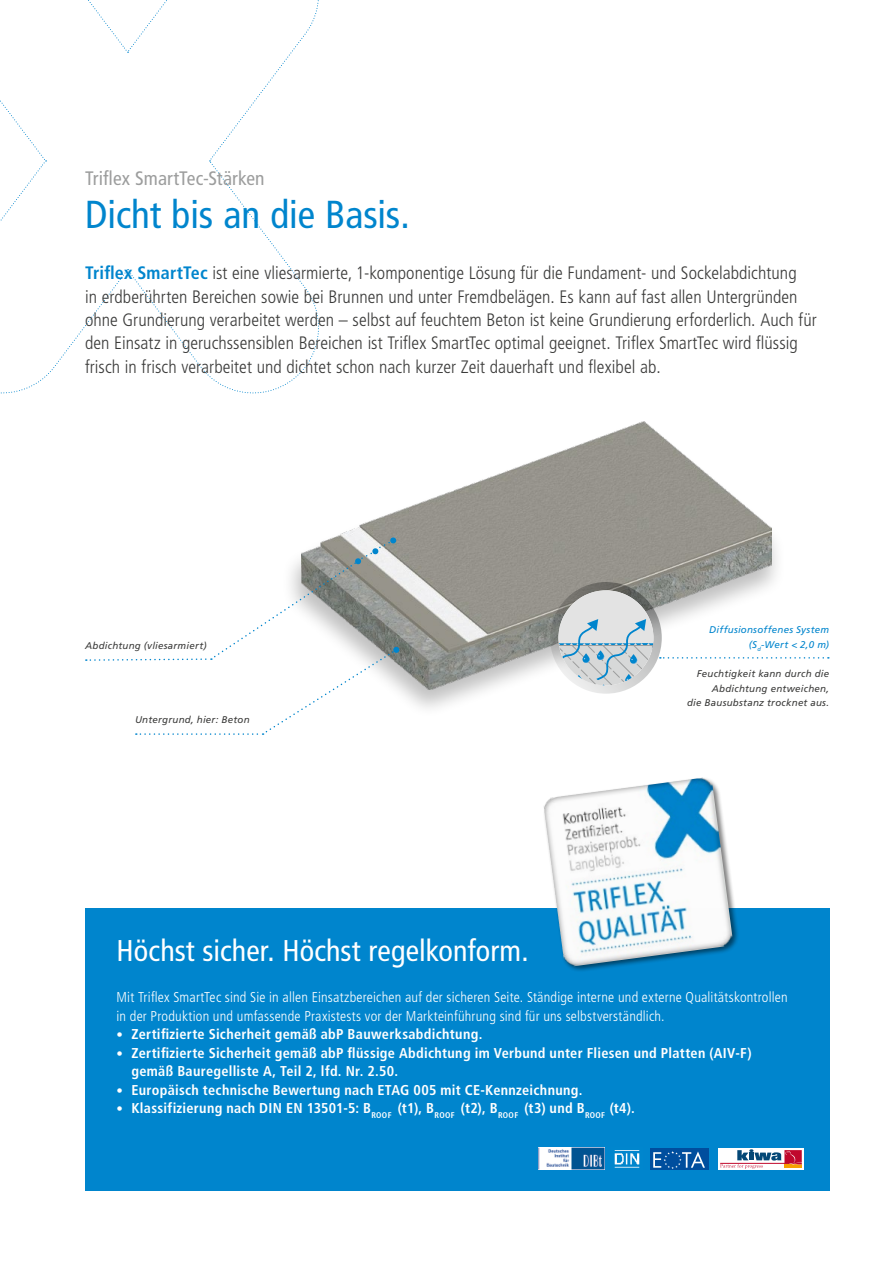
<style>
.page{position:relative;width:893px;height:1263px;background:#fff}
.page>*{position:absolute;margin:0;border:0;box-sizing:border-box;transform-origin:0 0}
.t1{font:condensed 39px "Frutiger LT Pro";color:#0085cd}
.t2{font:condensed 30px "Frutiger LT Pro";letter-spacing:.005em;color:#fff}
.t3{font:condensed 19.5px "Frutiger LT Pro";letter-spacing:.005em;color:#9c9d9d}
.t4{font:300 condensed 18px/23.4px "Frutiger LT Pro";color:#3b3b3a}
.t5{font:700 condensed 14.25px/18.5px "Frutiger LT Pro";letter-spacing:.02em;color:#fff}
.t6{font:300 condensed 14.25px/18.6px "Frutiger LT Pro";letter-spacing:.015em;color:#fff}
.t7{font:italic 9.75px/14.7px "Frutiger LT Pro";letter-spacing:.025em;color:#3b3b3a;text-align:right}
.t8{font:italic 9.75px/14.7px "Frutiger LT Pro";letter-spacing:.025em;color:#0085cd;text-align:right}
.s1{font-weight:700;color:#0085cd}
.s2{font-weight:300;font-size:12.9px}
</style>
<div class="page">
<svg style="left:0;top:0;width:319px;height:393px"></svg>
<div style="left:282px;top:421px;width:504px;height:298px;background:#000;opacity:.25"></div>
<img style="left:301px;top:422px;width:471px;height:267px">
<div style="left:85px;top:908px;width:744px;height:283px;background:#0085cd"></div>
<div style="left:543px;top:777px;width:196px;height:196px;background:#000;opacity:.5"></div>
<img style="left:543px;top:777px;width:190px;height:190px">
<div style="left:650px;top:1148px;width:59px;height:21px;background:#004e9e"></div>
<svg style="left:653px;top:1151px;width:52px;height:18px"></svg>
<div style="left:718px;top:1148px;width:85px;height:21px;background:#fff"></div>
<svg style="left:720px;top:1149px;width:82px;height:20px"></svg>
<svg style="left:550px;top:582px;width:112px;height:112px"></svg>
<svg style="left:558px;top:590px;width:95px;height:95px;background:#c2ccd0"></svg>
<svg style="left:660px;top:657px;width:169px;height:2px"></svg>
<svg style="left:86px;top:537px;width:314px;height:198px"></svg>
<img style="left:538px;top:1148px;width:66px;height:21px">
<img style="left:614px;top:1150px;width:26px;height:18px">
<p class="t3" style="left:85px;top:167px;width:181px">Triflex SmartTec-Stärken</p>
<h1 class="t1" style="left:85px;top:191px;width:326px">Dicht bis an die Basis.</h1>
<p class="t4" style="left:85px;top:262px;width:733px"><span class="s1">Triflex SmartTec</span> ist eine vliesarmierte, 1-komponentige Lösung für die Fundament- und Sockelabdichtung<br>in erdberührten Bereichen sowie bei Brunnen und unter Fremdbelägen. Es kann auf fast allen Untergründen ohne Grundierung verarbeitet werden – selbst auf feuchtem Beton ist keine Grundierung erforderlich. Auch für den Einsatz in geruchssensiblen Bereichen ist Triflex SmartTec optimal geeignet. Triflex SmartTec wird flüssig frisch in frisch verarbeitet und dichtet schon nach kurzer Zeit dauerhaft und flexibel ab.</p>
<p class="t7" style="left:85px;top:638px;width:123px">Abdichtung (vliesarmiert)</p>
<p class="t7" style="left:135px;top:713px;width:116px">Untergrund, hier: Beton</p>
<h2 class="t2" style="left:117px;top:933px;width:414px">Höchst sicher. Höchst regelkonform.</h2>
<p class="t8" style="left:709px;top:623px;width:122px">Diffusionsoffenes System (S<sub>d</sub>-Wert &lt; 2,0 m)</p>
<p class="t7" style="left:687px;top:666px;width:144px">Feuchtigkeit kann durch die<br>Abdichtung entweichen,<br>die Bausubstanz trocknet aus.</p>
<p class="t6" style="left:117px;top:988px;width:673px">Mit Triflex SmartTec sind Sie in allen Einsatzbereichen auf der sicheren Seite. Ständige interne und externe Qualitätskontrollen in der Produktion und umfassende Praxistests vor der Markteinführung sind für uns selbstverständlich.</p>
<p class="t5" style="left:117px;top:1025px;width:367px"><span class="s2">•</span> Zertifizierte Sicherheit gemäß abP Bauwerksabdichtung.</p>
<p class="t5" style="left:131px;top:1044px;width:622px;text-indent:-15px"><span class="s2">•</span> Zertifizierte Sicherheit gemäß abP flüssige Abdichtung im Verbund unter Fliesen und Platten (AIV-F) gemäß Bauregelliste A, Teil 2, lfd. Nr. 2.50.</p>
<p class="t5" style="left:117px;top:1081px;width:468px"><span class="s2">•</span> Europäisch technische Bewertung nach ETAG 005 mit CE-Kennzeichnung.</p>
<p class="t5" style="left:117px;top:1099px;width:520px"><span class="s2">•</span> Klassifizierung nach DIN EN 13501-5: B<sub>ROOF</sub> (t1), B<sub>ROOF</sub> (t2), B<sub>ROOF</sub> (t3) und B<sub>ROOF</sub> (t4).</p>
</div>
